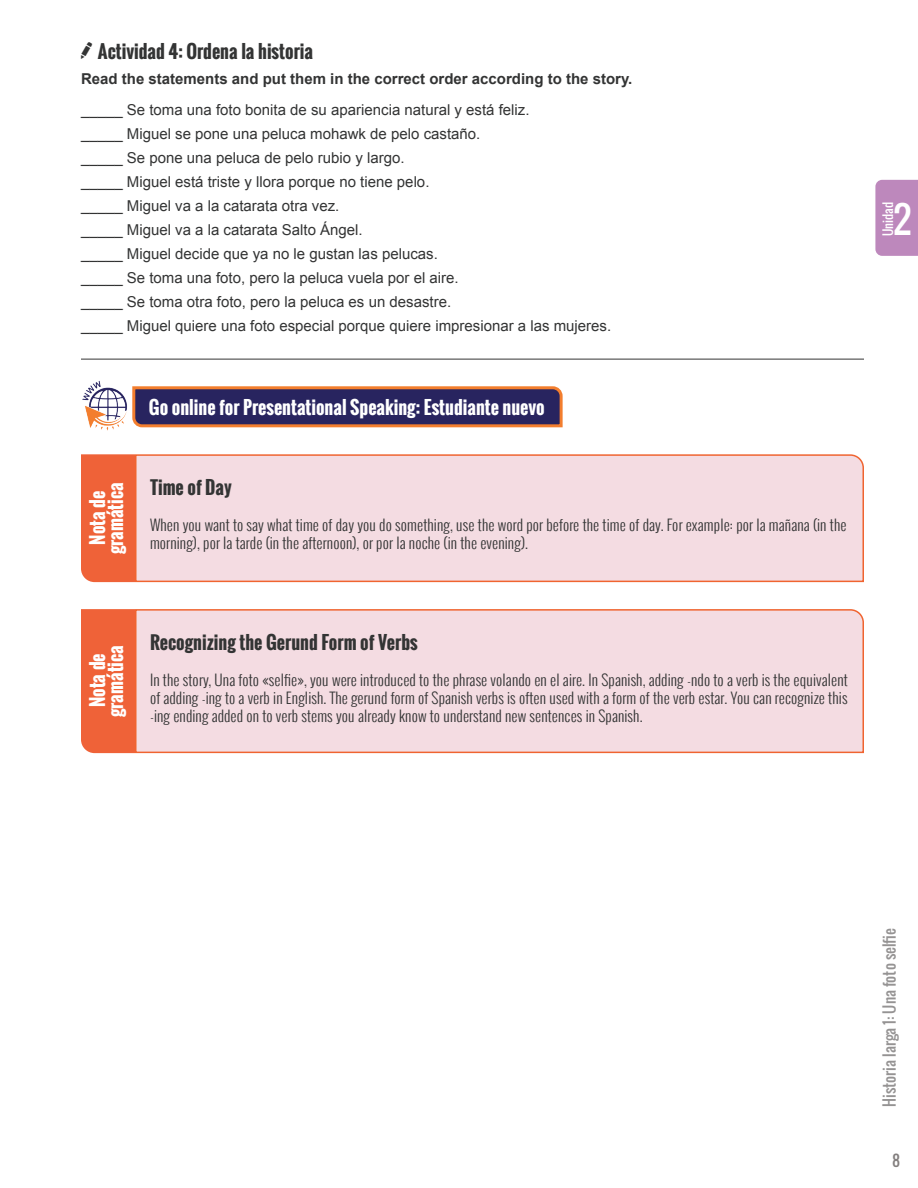
<style>
.page{position:relative;width:918px;height:1188px;background:#fff}
.page>*{position:absolute;margin:0;border:0;box-sizing:border-box;transform-origin:0 0}
.t1{font:36px "Oswald";color:#fff}
.t2{font:700 18px/18px "Oswald";color:#fff;text-align:center}
.t3{font:700 18px "Oswald";color:#333434}
.t4{font:300 15px/18px "Oswald";letter-spacing:.01em;color:#333434}
.t5{font:15px/24px "Arial";color:#333434}
.t6{font:700 15px "Arial";color:#333434}
.t7{font:15px "Oswald";color:#959393}
.t8{font:15px "Oswald";color:#84807f}
.t9{font:12px "Oswald";color:#fff}
.s1{font-family:"Software Kit 7";font-weight:400;font-size:24px}
</style>
<div class="page">
<div style="left:875px;top:180px;width:43px;height:76px;background:#bd88bc"></div>
<div style="left:81px;top:454px;width:53px;height:128px;background:#ef6238"></div>
<div style="left:134px;top:454px;width:730px;height:129px;background:#f4dce2"></div>
<div style="left:81px;top:609px;width:53px;height:144px;background:#ef6238"></div>
<div style="left:134px;top:609px;width:730px;height:145px;background:#f4dce2"></div>
<svg style="left:132px;top:386px;width:431px;height:42px;background:#4c375b"></svg>
<img style="left:82px;top:381px;width:45px;height:50px">
<hr style="left:81px;top:359px;width:783px;height:1px;background:#333434">
<p class="t3" style="left:81px;top:38px;width:234px"><span class="s1">Q</span> Actividad 4: Ordena la historia</p>
<p class="t6" style="left:81px;top:69px;width:553px">Read the statements and put them in the correct order according to the story.</p>
<p class="t5" style="left:81px;top:97px;width:532px">_____ Se toma una foto bonita de su apariencia natural y está feliz.<br>_____ Miguel se pone una peluca mohawk de pelo castaño.<br>_____ Se pone una peluca de pelo rubio y largo.<br>_____ Miguel está triste y llora porque no tiene pelo.<br>_____ Miguel va a la catarata otra vez.<br>_____ Miguel va a la catarata Salto Ángel.<br>_____ Miguel decide que ya no le gustan las pelucas.<br>_____ Se toma una foto, pero la peluca vuela por el aire.<br>_____ Se toma otra foto, pero la peluca es un desastre.<br>_____ Miguel quiere una foto especial porque quiere impresionar a las mujeres.</p>
<p class="t2" style="left:149px;top:398px;width:398px">Go online for Presentational Speaking: Estudiante nuevo</p>
<p class="t2" style="left:89px;top:554px;width:73px;rotate:-90deg">Nota de gramática</p>
<p class="t3" style="left:150px;top:474px;width:83px">Time of Day</p>
<p class="t4" style="left:150px;top:516px;width:698px">When you want to say what time of day you do something, use the word por before the time of day. For example: por la mañana (in the morning), por la tarde (in the afternoon), or por la noche (in the evening).</p>
<p class="t2" style="left:89px;top:717px;width:73px;rotate:-90deg">Nota de gramática</p>
<p class="t3" style="left:150px;top:629px;width:269px">Recognizing the Gerund Form of Verbs</p>
<p class="t4" style="left:150px;top:671px;width:699px;text-align:justify">In the story, Una foto «selfie», you were introduced to the phrase volando en el aire. In Spanish, adding -ndo to a verb is the equivalent of adding -ing to a verb in English. The gerund form of Spanish verbs is often used with a form of the verb estar. You can recognize this -ing ending added on to verb stems you already know to understand new sentences in Spanish.</p>
<p class="t9" style="left:879px;top:236px;width:36px;rotate:-90deg">Unidad</p>
<h1 class="t1" style="left:894px;top:192px;width:19px">2</h1>
<p class="t7" style="left:878px;top:1107px;width:180px;rotate:-90deg">Historia larga 1: Una foto selfie</p>
<p class="t8" style="left:893px;top:1149px;width:9px">8</p>
</div>
